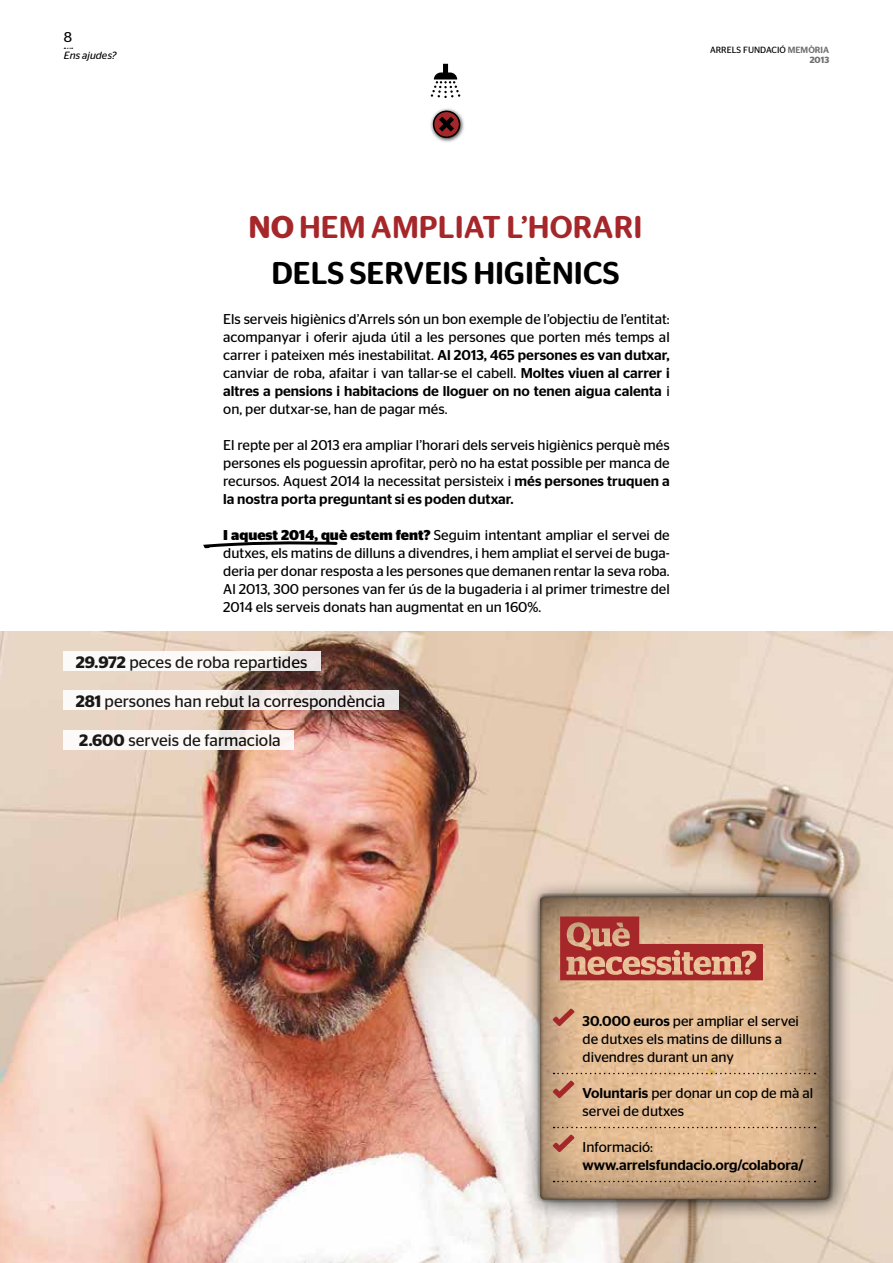
<style>
.page{position:relative;width:893px;height:1263px;background:#fff}
.page>*{position:absolute;margin:0;border:0;box-sizing:border-box;transform-origin:0 0}
.t1{font:500 31.5px/46.5px "Stag Sans Round";color:#000;text-align:center}
.t2{font:16.5px "Stag Sans";color:#000}
.t3{font:14.25px/18px "Stag Sans";color:#000;text-align:justify}
.t4{font:500 14.25px "Stag Sans";color:#000}
.t5{font:14.25px "Stag Sans Round";color:#000}
.t6{font:italic 10.5px "Stag Sans Round";color:#000}
.t7{font:9px/9.9px "Stag Sans";color:#000;text-align:right}
.s1{font-weight:500;color:#706f6f}
.s2{font-weight:600;color:#706f6f}
.s3{font-weight:600;color:#a6272a}
.s4{color:#a6272a}
.s5{font-weight:500}
.s6{font-weight:700}
.s7{font-weight:600}
</style>
<div class="page">
<img style="left:0;top:631px;width:893px;height:632px">
<div style="left:63px;top:651px;width:257px;height:20px;background:linear-gradient(to right,#fffffd,#f1edec)"></div>
<div style="left:63px;top:691px;width:335px;height:19px;background:linear-gradient(to right,#fffefc,#ebe5e4)"></div>
<svg style="left:63px;top:730px;width:231px;height:19px"></svg>
<svg style="left:431px;top:64px;width:29px;height:34px"></svg>
<svg style="left:203px;top:541px;width:135px;height:8px"></svg>
<div style="left:523px;top:879px;width:330px;height:343px;background:#000;opacity:.75"></div>
<div style="left:529px;top:884px;width:313px;height:326px;background:#000;opacity:.75"></div>
<svg style="left:536px;top:893px;width:297px;height:311px;background:#c5a483"></svg>
<svg style="left:560px;top:916px;width:203px;height:64px;background:#c06f5d"></svg>
<svg style="left:554px;top:1073px;width:262px;height:1px"></svg>
<svg style="left:554px;top:1169px;width:262px;height:18px;background:#c1a07d"></svg>
<svg style="left:553px;top:1008px;width:21px;height:18px"></svg>
<svg style="left:553px;top:1080px;width:21px;height:18px"></svg>
<svg style="left:553px;top:1117px;width:263px;height:35px;background:#dbb48e"></svg>
<div style="left:430px;top:107px;width:36px;height:36px;background:#000;opacity:.92"></div>
<div style="left:434px;top:111px;width:26px;height:26px;background:#171616;border-radius:50%"></div>
<div style="left:433px;top:111px;width:27px;height:27px;border:2px solid #000;border-radius:50%"></div>
<svg style="left:434px;top:112px;width:25px;height:24px"></svg>
<p class="t5" style="left:64px;top:29px;width:10px">8</p>
<p class="t6" style="left:64px;top:50px;width:54px">Ens ajudes?</p>
<p class="t7" style="left:710px;top:45px;width:121px">ARRELS FUNDACIÓ <span class="s1">MEMÒRIA<br></span><span class="s2">2013</span></p>
<h1 class="t1" style="left:248px;top:203px;width:396px"><span class="s3">NO</span> <span class="s4">HEM AMPLIAT L’HORARI<br></span>DELS SERVEIS HIGIÈNICS</h1>
<p class="t3" style="left:223px;top:310px;width:448px">Els serveis higiènics d’Arrels són un bon exemple de l’objectiu de l’entitat: acompanyar i oferir ajuda útil a les persones que porten més temps al carrer i pateixen més inestabilitat. <span class="s5">Al 2013, 465 persones es van dutxar, </span>canviar de roba, afaitar i van tallar-se el cabell. <span class="s5">Moltes viuen al carrer i altres a pensions i habitacions de lloguer on no tenen aigua calenta</span> i on, per dutxar-se, han de pagar més.</p>
<p class="t3" style="left:223px;top:436px;width:448px">El repte per al 2013 era ampliar l’horari dels serveis higiènics perquè més persones els poguessin aprofitar, però no ha estat possible per manca de recursos. Aquest 2014 la necessitat persisteix i <span class="s5">més persones truquen a la nostra porta preguntant si es poden dutxar.</span></p>
<p class="t3" style="left:223px;top:526px;width:448px"><span class="s6">I aquest 2014, què estem fent?</span> Seguim intentant ampliar el servei de dutxes, els matins de dilluns a divendres, i hem ampliat el servei de buga&shy;deria per donar resposta a les persones que demanen rentar la seva roba.<br>Al 2013, 300 persones van fer ús de la bugaderia i al primer trimestre del 2014 els serveis donats han augmentat en un 160%.</p>
<p class="t2" style="left:76px;top:653px;width:233px"><span class="s7">29.972</span> peces de roba repartides</p>
<p class="t2" style="left:76px;top:692px;width:311px"><span class="s7">281</span> persones han rebut la correspondència</p>
<p class="t2" style="left:79px;top:731px;width:203px"><span class="s7">2.600</span> serveis de farmaciola</p>
<p class="t3" style="left:583px;top:1012px;width:218px;text-align:left"><span class="s5">30.000 euros</span> per ampliar el servei de dutxes els matins de dilluns a divendres durant un any</p>
<p class="t3" style="left:583px;top:1084px;width:232px"><span class="s5">Voluntaris</span> per donar un cop de mà al servei de dutxes</p>
<p class="t3" style="left:583px;top:1138px;width:72px">Informació:</p>
<p class="t4" style="left:583px;top:1157px;width:222px">www.arrelsfundacio.org/colabora/</p>
</div>
